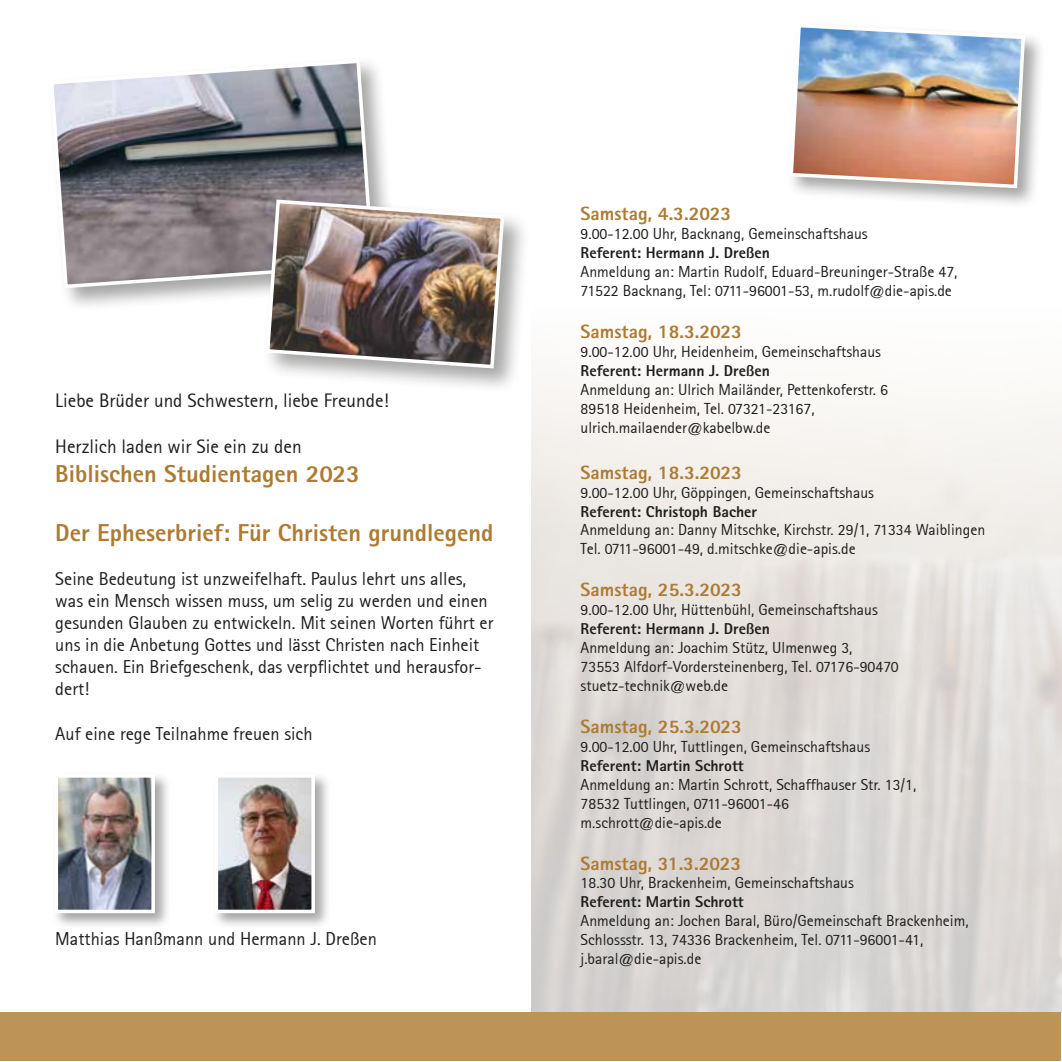
<style>
.page{position:relative;width:1062px;height:1062px;background:#fff}
.page>*{position:absolute;margin:0;border:0;box-sizing:border-box;transform-origin:0 0}
.t1{font:800 24.5px "Rotis Sans Serif Pro";color:#ad7b32}
.t2{font:800 19.25px "Rotis Sans Serif Pro";color:#ad7b32}
.t3{font:19.25px "Agfa Rotis Sans Serif";color:#1d1d1b}
.t4{font:18.38px/22.1px "Agfa Rotis Sans Serif";color:#1d1d1b}
.t5{font:15.75px/18.9px "Agfa Rotis Sans Serif";color:#1d1d1b}
.t6{font:800 15.75px "Rotis Sans Serif Pro";color:#1d1d1b}
</style>
<div class="page">
<div style="left:1px;top:1012px;width:1060px;height:49px;background:#bd9357"></div>
<div style="left:47px;top:56px;width:351px;height:256px;background:#1d1d1b;opacity:.4"></div>
<svg style="left:48px;top:58px;width:328px;height:232px;background:#96949a"></svg>
<div style="left:786px;top:21px;width:260px;height:188px;background:#1d1d1b;opacity:.4"></div>
<img style="left:787px;top:22px;width:239px;height:168px">
<div style="left:212px;top:771px;width:120px;height:158px;background:#1d1d1b;opacity:.4"></div>
<img style="left:220px;top:779px;width:90px;height:129px">
<div style="left:215px;top:774px;width:100px;height:139px;border:4px solid #fff"></div>
<div style="left:52px;top:771px;width:120px;height:158px;background:#1d1d1b;opacity:.4"></div>
<img style="left:60px;top:779px;width:90px;height:129px">
<div style="left:55px;top:774px;width:100px;height:139px;border:4px solid #fff"></div>
<div style="left:262px;top:196px;width:268px;height:198px;background:#1d1d1b;opacity:.4"></div>
<img style="left:264px;top:198px;width:242px;height:172px">
<p class="t3" style="left:55px;top:389px;width:335px">Liebe Brüder und Schwestern, liebe Freunde!</p>
<p class="t3" style="left:55px;top:435px;width:248px">Herzlich laden wir Sie ein zu den</p>
<h1 class="t1" style="left:55px;top:458px;width:306px">Biblischen Studientagen 2023</h1>
<h1 class="t1" style="left:55px;top:517px;width:439px">Der Epheserbrief: Für Christen grundlegend</h1>
<p class="t4" style="left:55px;top:568px;width:440px">Seine Bedeutung ist unzweifelhaft. Paulus lehrt uns alles, was ein Mensch wissen muss, um selig zu werden und einen gesunden Glauben zu entwickeln. Mit seinen Worten führt er uns in die Anbetung Gottes und lässt Christen nach Einheit schauen. Ein Briefgeschenk, das verpflichtet und herausfor&shy;dert!</p>
<p class="t4" style="left:55px;top:722px;width:259px">Auf eine rege Teilnahme freuen sich</p>
<p class="t4" style="left:55px;top:927px;width:323px">Matthias Hanßmann und Hermann J. Dreßen</p>
<p class="t2" style="left:580px;top:202px;width:152px">Samstag, 4.3.2023</p>
<p class="t5" style="left:580px;top:224px;width:288px">9.00-12.00 Uhr, Backnang, Gemeinschaftshaus</p>
<p class="t6" style="left:580px;top:243px;width:191px">Referent: Hermann J. Dreßen</p>
<p class="t5" style="left:580px;top:262px;width:378px">Anmeldung an: Martin Rudolf, Eduard-Breuninger-Straße 47,<br>71522 Backnang, Tel: 0711-96001-53, m.rudolf@die-apis.de</p>
<p class="t2" style="left:580px;top:319px;width:163px">Samstag, 18.3.2023</p>
<p class="t5" style="left:580px;top:342px;width:302px">9.00-12.00 Uhr, Heidenheim, Gemeinschaftshaus</p>
<p class="t6" style="left:580px;top:360px;width:191px">Referent: Hermann J. Dreßen</p>
<p class="t5" style="left:580px;top:380px;width:309px">Anmeldung an: Ulrich Mailänder, Pettenkoferstr. 6<br>89518 Heidenheim, Tel. 07321-23167, ulrich.mailaender@kabelbw.de</p>
<p class="t2" style="left:580px;top:460px;width:163px">Samstag, 18.3.2023</p>
<p class="t5" style="left:580px;top:483px;width:295px">9.00-12.00 Uhr, Göppingen, Gemeinschaftshaus</p>
<p class="t6" style="left:580px;top:501px;width:178px">Referent: Christoph Bacher</p>
<p class="t5" style="left:580px;top:520px;width:406px">Anmeldung an: Danny Mitschke, Kirchstr. 29/1, 71334 Waiblingen<br>Tel. 0711-96001-49, d.mitschke@die-apis.de</p>
<p class="t2" style="left:580px;top:577px;width:163px">Samstag, 25.3.2023</p>
<p class="t5" style="left:580px;top:600px;width:299px">9.00-12.00 Uhr, Hüttenbühl, Gemeinschaftshaus</p>
<p class="t6" style="left:580px;top:619px;width:191px">Referent: Hermann J. Dreßen</p>
<p class="t5" style="left:580px;top:638px;width:319px">Anmeldung an: Joachim Stütz, Ulmenweg 3,<br>73553 Alfdorf-Vordersteinenberg, Tel. 07176-90470 stuetz-technik@web.de</p>
<p class="t2" style="left:580px;top:714px;width:163px">Samstag, 25.3.2023</p>
<p class="t5" style="left:580px;top:737px;width:291px">9.00-12.00 Uhr, Tuttlingen, Gemeinschaftshaus</p>
<p class="t6" style="left:580px;top:755px;width:165px">Referent: Martin Schrott</p>
<p class="t5" style="left:580px;top:774px;width:337px">Anmeldung an: Martin Schrott, Schaffhauser Str. 13/1,<br>78532 Tuttlingen, 0711-96001-46 m.schrott@die-apis.de</p>
<p class="t2" style="left:580px;top:850px;width:162px">Samstag, 31.3.2023</p>
<p class="t5" style="left:580px;top:873px;width:275px">18.30 Uhr, Brackenheim, Gemeinschaftshaus</p>
<p class="t6" style="left:580px;top:892px;width:165px">Referent: Martin Schrott</p>
<p class="t5" style="left:580px;top:911px;width:389px">Anmeldung an: Jochen Baral, Büro/Gemeinschaft Brackenheim,<br>Schlossstr. 13, 74336 Brackenheim, Tel. 0711-96001-41, j.baral@die-apis.de</p>
</div>
